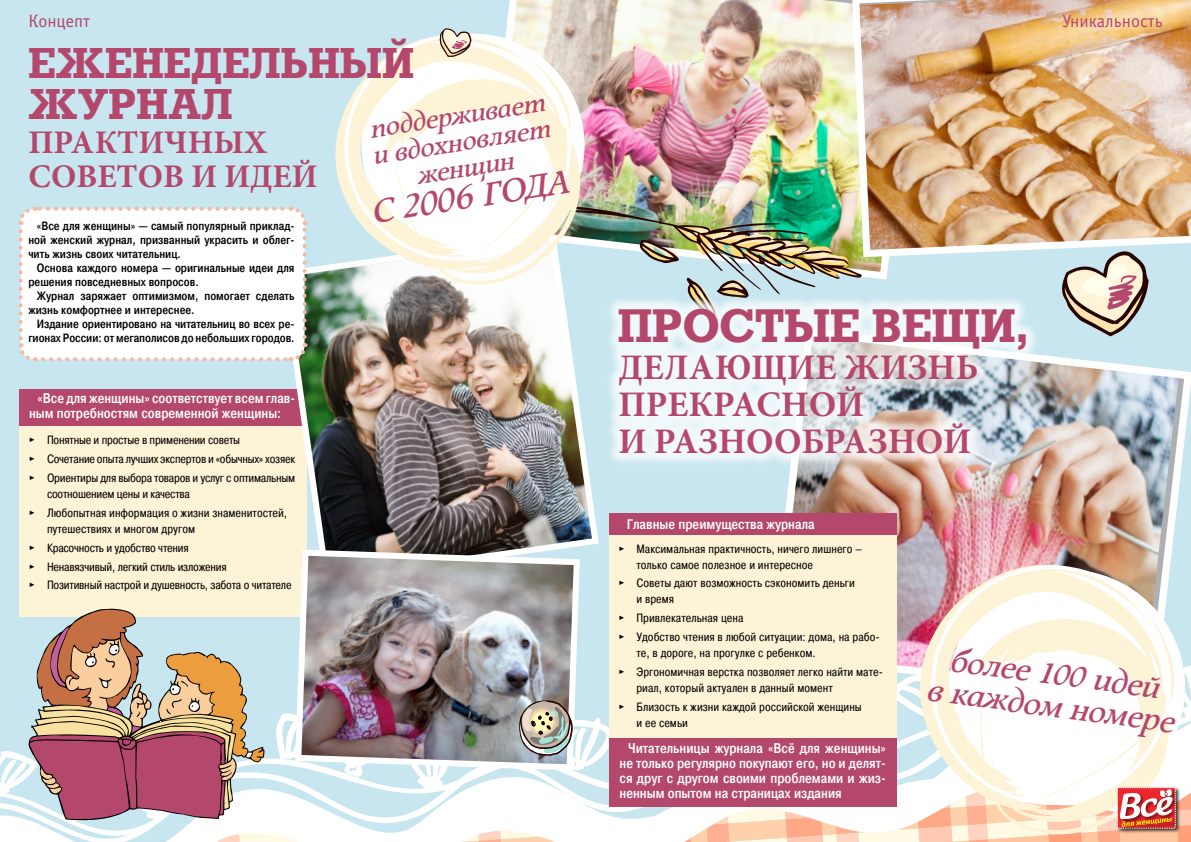
<style>
.page{position:relative;width:1191px;height:842px;background:#c8e6f0}
.page>*{position:absolute;margin:0;border:0;box-sizing:border-box;transform-origin:0 0}
.t1{font:700 45.8px "Rodeo";color:#b4476c}
.t2{font:700 42px/41px "Rodeo";color:#b4476c}
.t3{font:italic 700 36.2px "Prospect C";color:#b4476c;scale:.93 1}
.t4{font:700 36px/37px "Minion Pro";color:#b4476c}
.t5{font:700 33px/34px "Minion Pro";color:#b4476c}
.t6{font:italic 700 32.3px/32.2px "Prospect C";color:#b4476c;text-align:center;scale:.93 1}
.t7{font:italic 700 26.5px/26.5px "Prospect C";color:#b4476c;text-align:center;scale:.93 1}
.t8{font:18px "Officina Sans Book ITC";color:#b4476c}
.t9{font:500 14px/15px "Pragmatica Cond";color:#fff}
.t10{font:12px/18.8px "Pragmatica Cond";color:#000}
.t11{font:500 12px/14px "Pragmatica Cond";color:#000}
.t12{font:12px/18.8px "Pragmatica Cond";letter-spacing:-.02em;color:#000}
.s1{font-family:"Meta Serif Pro";font-weight:500}
</style>
<div class="page">
<svg style="left:0;top:751px;width:422px;height:91px"></svg>
<div style="left:19px;top:390px;width:288px;height:36px;background:#b4476c"></div>
<div style="left:19px;top:426px;width:288px;height:190px;background:#fdf4d8"></div>
<img style="left:277px;top:264px;width:322px;height:282px">
<img style="left:300px;top:546px;width:280px;height:227px">
<div style="left:21px;top:209px;width:283px;height:150px;background:#fff;border-radius:14px"></div>
<svg style="left:18px;top:231px;width:18px;height:131px"></svg>
<svg style="left:43px;top:343px;width:266px;height:20px"></svg>
<svg style="left:289px;top:206px;width:19px;height:131px"></svg>
<svg style="left:18px;top:206px;width:264px;height:19px"></svg>
<svg style="left:30px;top:609px;width:351px;height:233px"></svg>
<svg style="left:506px;top:0;width:383px;height:280px;background:#e3dacd"></svg>
<img style="left:848px;top:0;width:343px;height:261px">
<svg style="left:1060px;top:249px;width:88px;height:75px"></svg>
<img style="left:785px;top:324px;width:406px;height:311px">
<img style="left:914px;top:549px;width:273px;height:86px">
<div style="left:609px;top:513px;width:287px;height:23px;background:#b4476c"></div>
<div style="left:609px;top:536px;width:287px;height:202px;background:#fdf4d8"></div>
<div style="left:605px;top:294px;width:434px;height:172px;background:#fff;opacity:.75"></div>
<svg style="left:334px;top:55px;width:55px;height:215px"></svg>
<img style="left:389px;top:28px;width:472px;height:290px">
<svg style="left:422px;top:635px;width:769px;height:207px"></svg>
<h3 class="t8" style="left:28px;top:11px;width:63px">Концепт</h3>
<h2 class="t2" style="left:28px;top:43px;width:387px">ЕЖЕНЕДЕЛЬНЫЙ<br>ЖУРНАЛ</h2>
<h3 class="t5" style="left:28px;top:125px;width:291px">ПРАКТИЧНЫХ<br>СОВЕТОВ И ИДЕЙ</h3>
<h3 class="t7" style="left:367px;top:118px;width:195px;rotate:-9deg">поддерживает и вдохновляет женщин</h3>
<h3 class="t3" style="left:369px;top:192px;width:216px;rotate:-9deg">С 2006 ГОДА</h3>
<p class="t11" style="left:28px;top:219px;width:268px;text-align:justify;text-indent:9px">«Все для женщины» — самый популярный приклад&shy;ной женский журнал, призванный украсить и облег&shy;чить жизнь своих читательниц.</p>
<p class="t11" style="left:28px;top:261px;width:268px;text-indent:9px">Основа каждого номера — оригинальные идеи для решения повседневных вопросов.</p>
<p class="t11" style="left:28px;top:289px;width:268px;text-indent:9px">Журнал заряжает оптимизмом, помогает сделать жизнь комфортнее и интереснее.</p>
<p class="t11" style="left:28px;top:317px;width:268px;text-align:right">Издание ориентировано на читательниц во всех ре&shy;гионах России: от мегаполисов до небольших городов.</p>
<p class="t9" style="left:29px;top:391px;width:268px;text-indent:8px">«Все для женщины» соответствует всем глав&shy;ным потребностям современной женщины:</p>
<p class="t12" style="left:29px;top:431px;width:268px"><span class="s1">▸</span> Понятные и простые в применении советы<br><span class="s1">▸</span> Сочетание опыта лучших экспертов и «обычных» хозяек <span class="s1">▸</span> Ориентиры для выбора товаров и услуг с оптимальным</p>
<p class="t10" style="left:29px;top:484px;width:260px;text-indent:18px">соотношением цены и качества<br><span class="s1">▸</span> Любопытная информация о жизни знаменитостей,</p>
<p class="t12" style="left:29px;top:519px;width:264px;text-indent:18px">путешествиях и многом другом<br><span class="s1">▸</span> Красочность и удобство чтения<br><span class="s1">▸</span> Ненавязчивый, легкий стиль изложения<br><span class="s1">▸</span> Позитивный настрой и душевность, забота о читателе</p>
<h3 class="t8" style="left:1062px;top:11px;width:102px">Уникальность</h3>
<h1 class="t1" style="left:618px;top:298px;width:411px">ПРОСТЫЕ ВЕЩИ,</h1>
<h3 class="t4" style="left:618px;top:348px;width:361px">ДЕЛАЮЩИЕ ЖИЗНЬ<br>ПРЕКРАСНОЙ<br>И РАЗНООБРАЗНОЙ</h3>
<p class="t9" style="left:627px;top:517px;width:189px">Главные преимущества журнала</p>
<p class="t10" style="left:636px;top:540px;width:227px;line-height:16px;text-indent:-18px"><span class="s1">▸</span> Максимальная практичность, ничего лишнего – только самое полезное и интересное</p>
<p class="t10" style="left:636px;top:575px;width:220px;line-height:16px;text-indent:-18px"><span class="s1">▸</span> Советы дают возможность сэкономить деньги и время</p>
<p class="t10" style="left:618px;top:609px;width:262px"><span class="s1">▸</span> Привлекательная цена<br><span class="s1">▸</span> Удобство чтения в любой ситуации: дома, на рабо-</p>
<p class="t10" style="left:618px;top:643px;width:266px;text-indent:18px">те, в дороге, на прогулке с ребенком.<br><span class="s1">▸</span> Эргономичная верстка позволяет легко найти мате-</p>
<p class="t10" style="left:618px;top:678px;width:245px;text-indent:18px">риал, который актуален в данный момент<br><span class="s1">▸</span> Близость к жизни каждой российской женщины</p>
<p class="t10" style="left:636px;top:713px;width:53px">и ее семьи</p>
<p class="t9" style="left:619px;top:741px;width:268px;text-align:justify;text-indent:8px">Читательницы журнала «Всё для женщины» не только регулярно покупают его, но и делят&shy;ся друг с другом своими проблемами и жиз&shy;ненным опытом на страницах издания</p>
<h3 class="t6" style="left:933px;top:645px;width:269px;rotate:7deg">более 100 идей<br>в каждом номере</h3>
</div>
